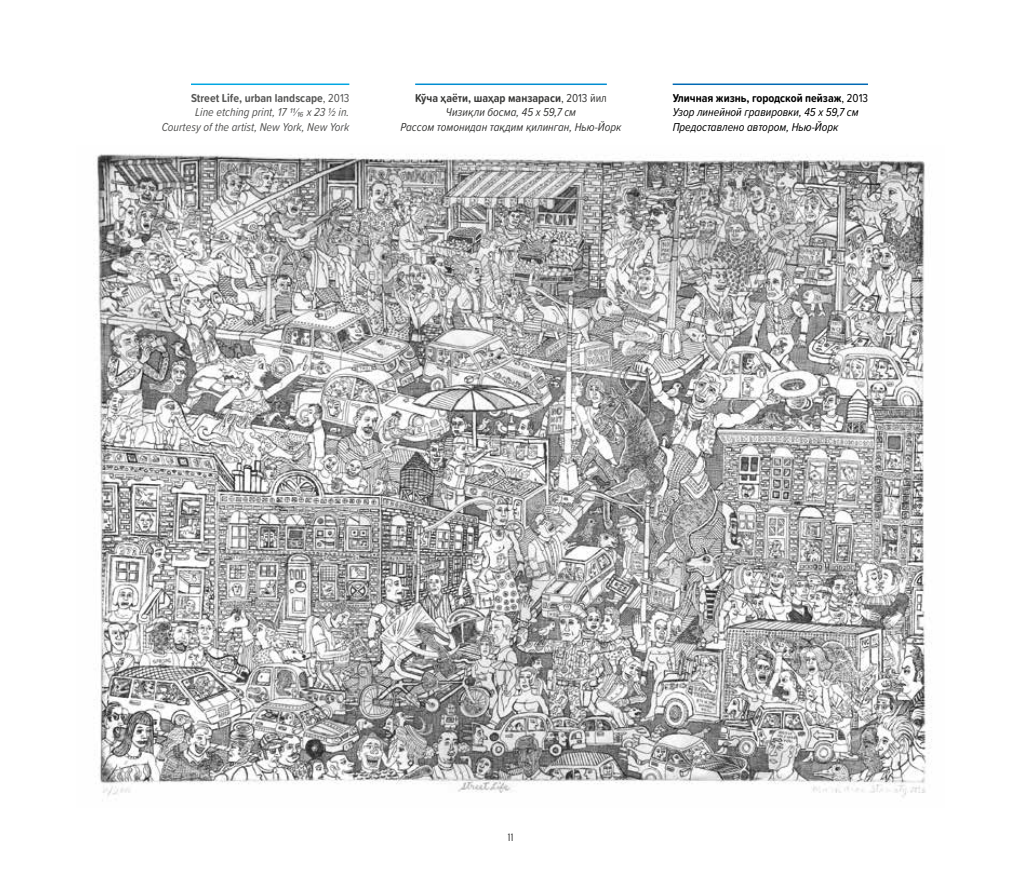
<style>
.page{position:relative;width:1021px;height:893px;background:#fff}
.page>*{position:absolute;margin:0;border:0;box-sizing:border-box;transform-origin:0 0}
.t1{font:italic 12px/14.2px "Proxima Soft Cond";color:#575756;text-align:right}
.t2{font:italic 12px/14.2px "Proxima Soft Cond";color:#000}
.t3{font:italic 12px/14.2px "Proxima Soft Cond";color:#3c3c3b;text-align:center}
.t4{font:300 10.5px "Arqus";color:#000}
.s1{font-weight:700;font-style:normal}
.s2{font-style:normal}
</style>
<div class="page">
<img style="left:95px;top:154px;width:837px;height:647px">
<hr style="left:191px;top:84px;width:158px;height:1px;background:#00a6e2">
<hr style="left:415px;top:84px;width:192px;height:1px;background:#008dd1">
<hr style="left:672px;top:84px;width:196px;height:1px;background:#0069b4">
<p class="t1" style="left:162px;top:90px;width:189px"><span class="s1">Street Life, urban landscape</span><span class="s2">, 2013<br></span>Line etching print, 17 ¹¹∕₁₆ x 23 ½ in.<br>Courtesy of the artist, New York, New York</p>
<p class="t3" style="left:400px;top:90px;width:222px"><span class="s1">Кўча ҳаёти, шаҳар манзараси</span><span class="s2">, 2013 йил<br></span>Чизиқли босма, 45 х 59,7 см<br>Рассом томонидан тақдим қилинган, Нью-Йорк</p>
<p class="t2" style="left:672px;top:90px;width:197px"><span class="s1">Уличная жизнь, городской пейзаж</span><span class="s2">, 2013<br></span>Узор линейной гравировки, 45 x 59,7 см<br>Предоставлено автором, Нью-Йорк</p>
<p class="t4" style="left:508px;top:831px;width:7px">11</p>
</div>
